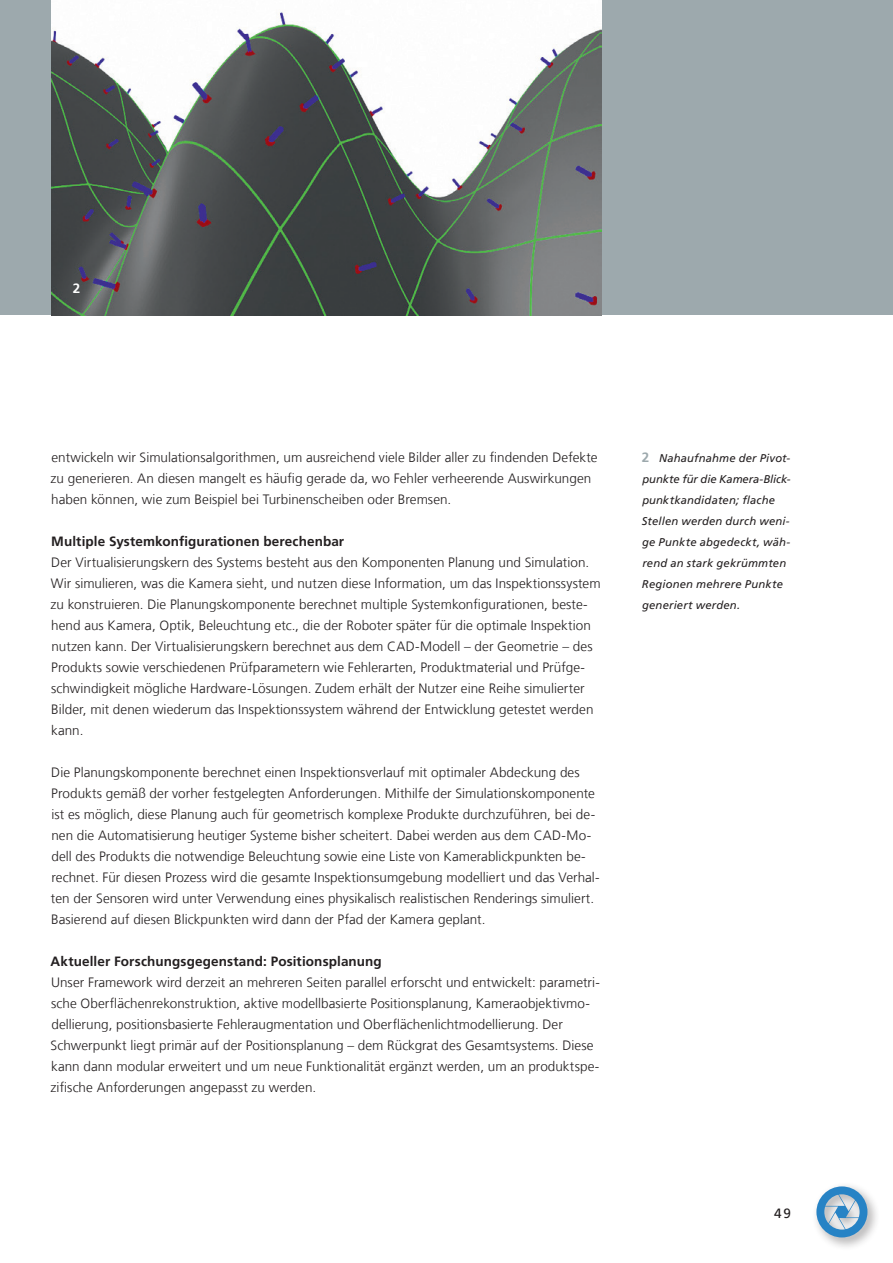
<style>
.page{position:relative;width:893px;height:1263px;background:#fff}
.page>*{position:absolute;margin:0;border:0;box-sizing:border-box;transform-origin:0 0}
.t1{font:300 13.5px/21px "Frutiger LT Com";letter-spacing:.005em;color:#231f20}
.t2{font:700 13.5px "Frutiger LT Com";letter-spacing:.01em;color:#231f20}
.t3{font:13.5px "Frutiger LT Com";color:#231f20}
.t4{font:700 13.5px "Frutiger LT Com";color:#fff}
.t5{font:italic 11.25px/21px "Frutiger LT Com";letter-spacing:.015em;color:#231f20}
.s1{font-weight:700;font-style:normal;font-size:13.5px;color:#9da9ad}
</style>
<div class="page">
<div style="left:0;top:0;width:893px;height:315px;background:#9da9ad"></div>
<img style="left:51px;top:0;width:551px;height:315px">
<div style="left:812px;top:1181px;width:69px;height:70px;background:#231f20;opacity:.4"></div>
<svg style="left:816px;top:1186px;width:51px;height:51px;background:#88b3d3"></svg>
<p class="t4" style="left:73px;top:281px;width:9px">2</p>
<p class="t1" style="left:51px;top:447px;width:548px">entwickeln wir Simulationsalgorithmen, um ausreichend viele Bilder aller zu findenden Defekte zu generieren. An diesen mangelt es häufig gerade da, wo Fehler verheerende Auswirkungen haben können, wie zum Beispiel bei Turbinenscheiben oder Bremsen.</p>
<p class="t2" style="left:51px;top:533px;width:294px">Multiple Systemkonfigurationen berechenbar</p>
<p class="t1" style="left:51px;top:552px;width:551px">Der Virtualisierungskern des Systems besteht aus den Komponenten Planung und Simulation.<br>Wir simulieren, was die Kamera sieht, und nutzen diese Information, um das Inspektionssystem zu konstruieren. Die Planungskomponente berechnet multiple Systemkonfigurationen, beste&shy;hend aus Kamera, Optik, Beleuchtung etc., die der Roboter später für die optimale Inspektion nutzen kann. Der Virtualisierungskern berechnet aus dem CAD-Modell – der Geometrie – des Produkts sowie verschiedenen Prüfparametern wie Fehlerarten, Produktmaterial und Prüfge&shy;schwindigkeit mögliche Hardware-Lösungen. Zudem erhält der Nutzer eine Reihe simulierter Bilder, mit denen wiederum das Inspektionssystem während der Entwicklung getestet werden kann.</p>
<p class="t1" style="left:51px;top:762px;width:550px">Die Planungskomponente berechnet einen Inspektionsverlauf mit optimaler Abdeckung des Produkts gemäß der vorher festgelegten Anforderungen. Mithilfe der Simulationskomponente ist es möglich, diese Planung auch für geometrisch komplexe Produkte durchzuführen, bei de&shy;nen die Automatisierung heutiger Systeme bisher scheitert. Dabei werden aus dem CAD-Mo&shy;dell des Produkts die notwendige Beleuchtung sowie eine Liste von Kamerablickpunkten be&shy;rechnet. Für diesen Prozess wird die gesamte Inspektionsumgebung modelliert und das Verhal&shy;ten der Sensoren wird unter Verwendung eines physikalisch realistischen Renderings simuliert.<br>Basierend auf diesen Blickpunkten wird dann der Pfad der Kamera geplant.</p>
<p class="t2" style="left:51px;top:953px;width:333px">Aktueller Forschungsgegenstand: Positionsplanung</p>
<p class="t1" style="left:51px;top:972px;width:551px">Unser Framework wird derzeit an mehreren Seiten parallel erforscht und entwickelt: parametri&shy;sche Oberflächenrekonstruktion, aktive modellbasierte Positionsplanung, Kameraobjektivmo&shy;dellierung, positionsbasierte Fehleraugmentation und Oberflächenlichtmodellierung. Der Schwerpunkt liegt primär auf der Positionsplanung – dem Rückgrat des Gesamtsystems. Diese kann dann modular erweitert und um neue Funktionalität ergänzt werden, um an produktspe&shy;zifische Anforderungen angepasst zu werden.</p>
<p class="t5" style="left:642px;top:447px;width:150px"><span class="s1">2</span> Nahaufnahme der Pivot&shy;punkte für die Kamera-Blick&shy;punktkandidaten; flache<br>Stellen werden durch weni&shy;ge Punkte abgedeckt, wäh&shy;rend an stark gekrümmten<br>Regionen mehrere Punkte generiert werden.</p>
<p class="t3" style="left:774px;top:1205px;width:18px">49</p>
</div>
